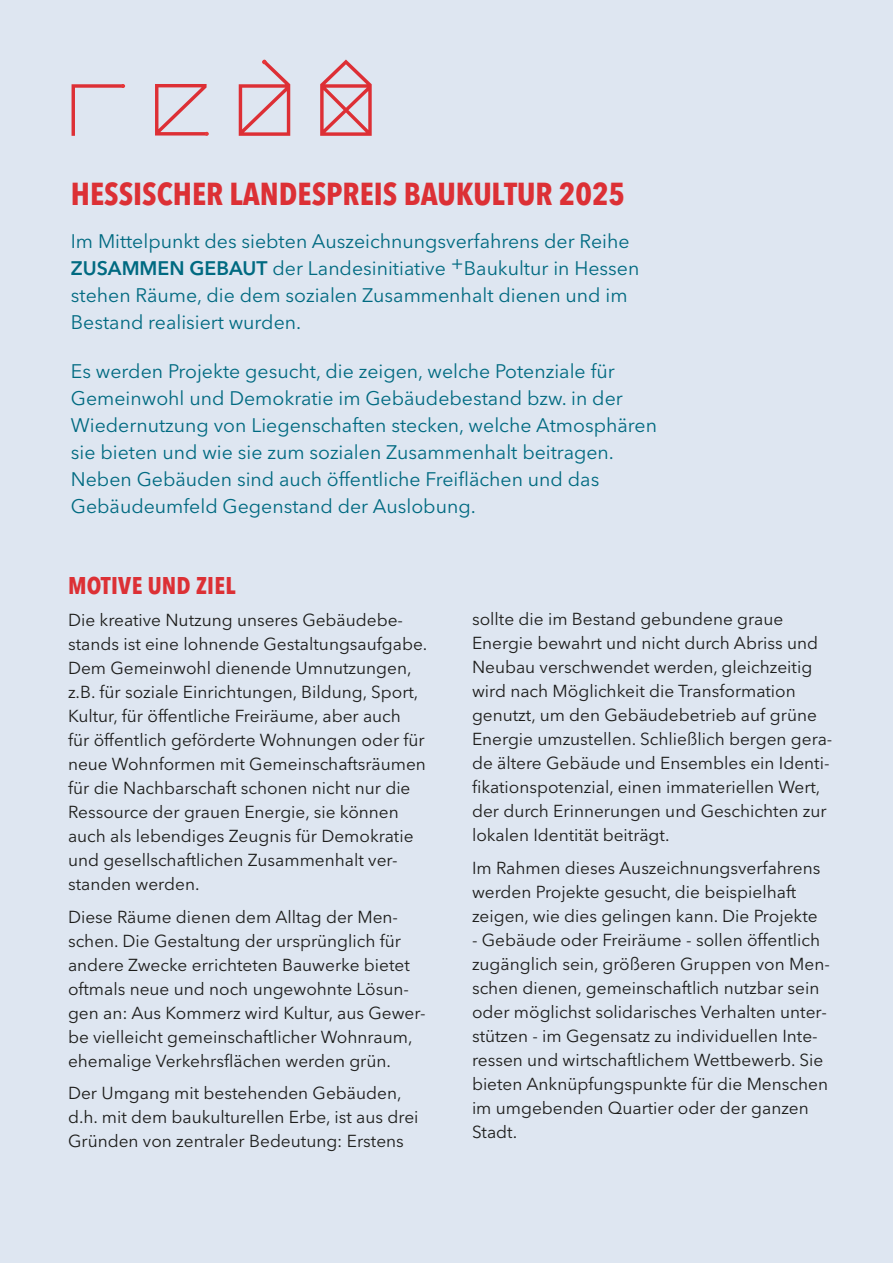
<style>
.page{position:relative;width:893px;height:1263px;background:#dee6f1}
.page>*{position:absolute;margin:0;border:0;box-sizing:border-box;transform-origin:0 0}
.t1{font:700 condensed 31.5px "Avenir Next LT Pro";color:#dc3035}
.Überschrift{font:700 condensed 24px "Avenir Next LT Pro";letter-spacing:.01em;color:#dc3035}
.Einleitung{font:19.5px/27px "Avenir Next LT Pro";color:#006a81}
.Fliesstext{font:17.25px/24px "Avenir Next LT Pro";color:#1d1d1b}
.s1{font-weight:600}
</style>
<div class="page">
<svg style="left:320px;top:60px;width:52px;height:76px"></svg>
<svg style="left:72px;top:84px;width:53px;height:52px"></svg>
<svg style="left:155px;top:84px;width:54px;height:52px"></svg>
<svg style="left:239px;top:60px;width:51px;height:76px"></svg>
<p class="t1" style="left:71px;top:175px;width:556px">HESSISCHER LANDESPREIS BAUKULTUR 2025</p>
<p class="Einleitung" style="left:71px;top:228px;width:570px">Im Mittelpunkt des siebten Auszeichnungsverfahrens der Reihe <span class="s1">ZUSAMMEN GEBAUT</span> der Landesinitiative +Baukultur in Hessen stehen Räume, die dem sozialen Zusammenhalt dienen und im Bestand realisiert wurden.</p>
<p class="Einleitung" style="left:71px;top:357px;width:588px">Es werden Projekte gesucht, die zeigen, welche Potenziale für Gemeinwohl und Demokratie im Gebäudebestand bzw. in der Wiedernutzung von Liegenschaften stecken, welche Atmosphären sie bieten und wie sie zum sozialen Zusammenhalt beitragen.<br>Neben Gebäuden sind auch öffentliche Freiflächen und das Gebäudeumfeld Gegenstand der Auslobung.</p>
<p class="Überschrift" style="left:68px;top:570px;width:169px">MOTIVE UND ZIEL</p>
<p class="Fliesstext" style="left:68px;top:608px;width:361px">Die kreative Nutzung unseres Gebäudebe&shy;stands ist eine lohnende Gestaltungsaufgabe.<br>Dem Gemeinwohl dienende Umnutzungen, z.B. für soziale Einrichtungen, Bildung, Sport, Kultur, für öffentliche Freiräume, aber auch<br>für öffentlich geförderte Wohnungen oder für neue Wohnformen mit Gemeinschaftsräumen für die Nachbarschaft schonen nicht nur die Ressource der grauen Energie, sie können auch als lebendiges Zeugnis für Demokratie und gesellschaftlichen Zusammenhalt ver&shy;standen werden.</p>
<p class="Fliesstext" style="left:68px;top:905px;width:359px">Diese Räume dienen dem Alltag der Men&shy;schen. Die Gestaltung der ursprünglich für andere Zwecke errichteten Bauwerke bietet oftmals neue und noch ungewohnte Lösun&shy;gen an: Aus Kommerz wird Kultur, aus Gewer&shy;be vielleicht gemeinschaftlicher Wohnraum, ehemalige Verkehrsflächen werden grün.</p>
<p class="Fliesstext" style="left:68px;top:1081px;width:352px">Der Umgang mit bestehenden Gebäuden, d.h. mit dem baukulturellen Erbe, ist aus drei<br>Gründen von zentraler Bedeutung: Erstens</p>
<p class="Fliesstext" style="left:472px;top:607px;width:362px">sollte die im Bestand gebundene graue Energie bewahrt und nicht durch Abriss und Neubau verschwendet werden, gleichzeitig wird nach Möglichkeit die Transformation genutzt, um den Gebäudebetrieb auf grüne Energie umzustellen. Schließlich bergen gera&shy;de ältere Gebäude und Ensembles ein Identi&shy;fikationspotenzial, einen immateriellen Wert, der durch Erinnerungen und Geschichten zur lokalen Identität beiträgt.</p>
<p class="Fliesstext" style="left:472px;top:856px;width:350px">Im Rahmen dieses Auszeichnungsverfahrens werden Projekte gesucht, die beispielhaft zeigen, wie dies gelingen kann. Die Projekte</p>
<p class="Fliesstext" style="left:472px;top:928px;width:359px">- Gebäude oder Freiräume - sollen öffentlich zugänglich sein, größeren Gruppen von Men&shy;schen dienen, gemeinschaftlich nutzbar sein oder möglichst solidarisches Verhalten unter&shy;stützen - im Gegensatz zu individuellen Inte&shy;ressen und wirtschaftlichem Wettbewerb. Sie bieten Anknüpfungspunkte für die Menschen im umgebenden Quartier oder der ganzen Stadt.</p>
</div>
